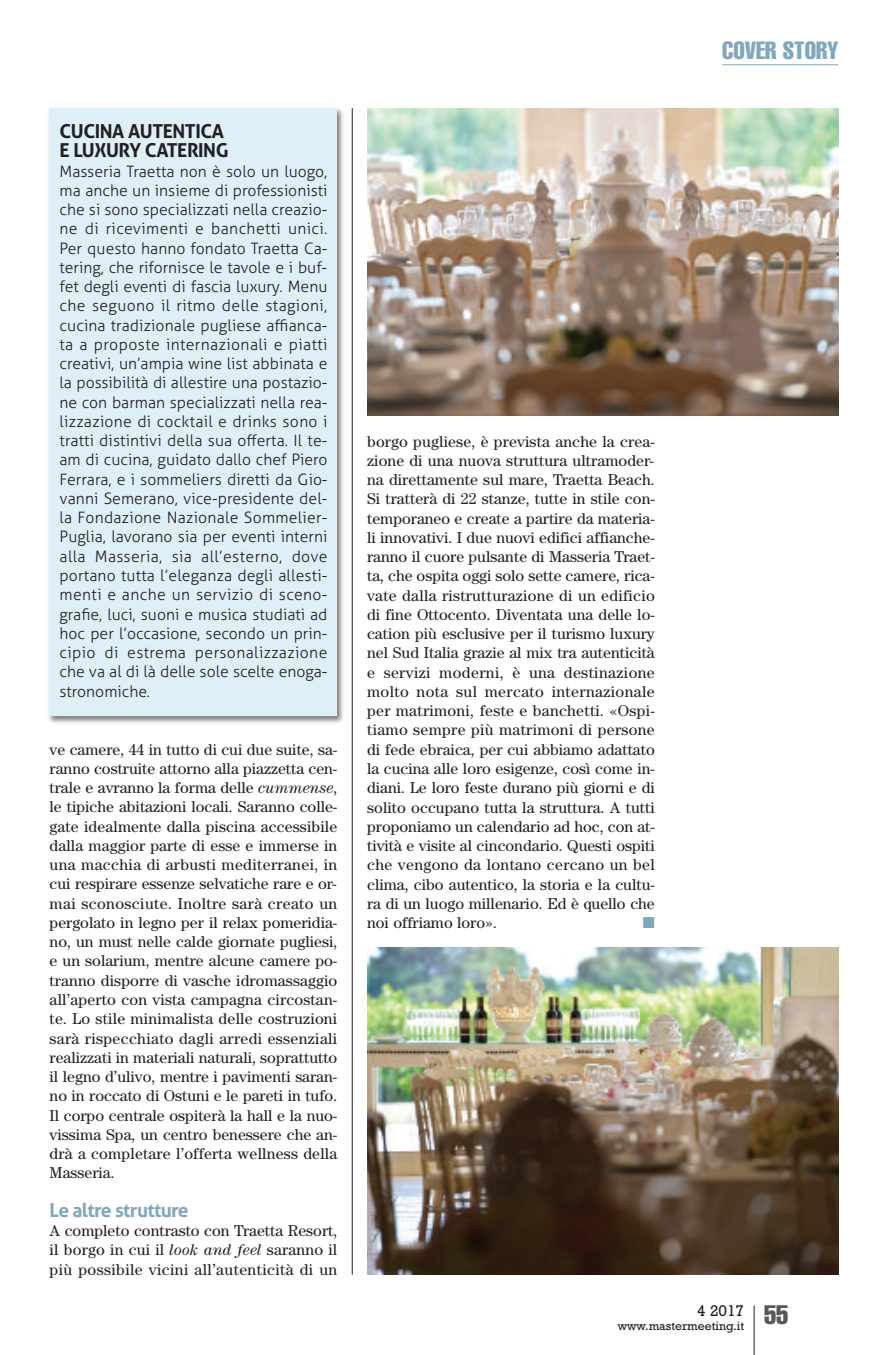
<style>
.page{position:relative;width:893px;height:1355px;background:#fff}
.page>*{position:absolute;margin:0;border:0;box-sizing:border-box;transform-origin:0 0}
.t1{font:extra-condensed 24.5px "Helvetica";color:#7fa8bc}
.t2{font:700 19.25px/19.2px "Aller";letter-spacing:-.025em;color:#231f20}
.t3{font:700 19.25px "Aller";letter-spacing:-.035em;color:#7fa8bc}
.t4{font:15.75px/19.2px "Century";letter-spacing:.01em;color:#231f20;text-align:justify}
.t5{font:300 15.75px/19.2px "Aller";color:#231f20;text-align:justify}
.t6{font:15.75px "Rockwell";color:#231f20}
.t7{font:15.75px "Zapf Dingbats ITC";color:#7fa8bc}
.t8{font:12.25px "Rockwell";color:#231f20}
.s1{font-style:italic}
</style>
<div class="page">
<hr style="left:754px;top:1305px;width:1px;height:49px;background:#231f20">
<hr style="left:722px;top:64px;width:116px;height:1px;background:#7fa8bc">
<hr style="left:352px;top:108px;width:1px;height:1166px;background:#231f20">
<img style="left:48px;top:108px;width:295px;height:615px">
<div style="left:50px;top:108px;width:287px;height:608px;background:#deeff7"></div>
<img style="left:367px;top:108px;width:471px;height:308px">
<img style="left:367px;top:947px;width:471px;height:327px">
<p class="t2" style="left:60px;top:121px;width:171px">CUCINA AUTENTICA<br>E LUXURY CATERING</p>
<p class="t5" style="left:60px;top:161px;width:269px">Masseria Traetta non è solo un luogo, ma anche un insieme di professionisti che si sono specializzati nella creazio&shy;ne di ricevimenti e banchetti unici.<br>Per questo hanno fondato Traetta Ca&shy;tering, che rifornisce le tavole e i buf&shy;fet degli eventi di fascia luxury. Menu che seguono il ritmo delle stagioni, cucina tradizionale pugliese affianca&shy;ta a proposte internazionali e piatti creativi, un’ampia wine list abbinata e la possibilità di allestire una postazio&shy;ne con barman specializzati nella rea&shy;lizzazione di cocktail e drinks sono i tratti distintivi della sua offerta. Il te&shy;am di cucina, guidato dallo chef Piero Ferrara, e i sommeliers diretti da Gio&shy;vanni Semerano, vice-presidente del&shy;la Fondazione Nazionale Sommelier-Puglia, lavorano sia per eventi interni alla Masseria, sia all’esterno, dove portano tutta l’eleganza degli allesti&shy;menti e anche un servizio di sceno&shy;grafie, luci, suoni e musica studiati ad hoc per l’occasione, secondo un prin&shy;cipio di estrema personalizzazione che va al di là delle sole scelte enoga&shy;stronomiche.</p>
<p class="t4" style="left:50px;top:741px;width:289px">ve camere, 44 in tutto di cui due suite, sa&shy;ranno costruite attorno alla piazzetta cen&shy;trale e avranno la forma delle <span class="s1">cummense</span>, le tipiche abitazioni locali. Saranno colle&shy;gate idealmente dalla piscina accessibile dalla maggior parte di esse e immerse in una macchia di arbusti mediterranei, in cui respirare essenze selvatiche rare e or&shy;mai sconosciute. Inoltre sarà creato un pergolato in legno per il relax pomeridia&shy;no, un must nelle calde giornate pugliesi, e un solarium, mentre alcune camere po&shy;tranno disporre di vasche idromassaggio all’aperto con vista campagna circostan&shy;te. Lo stile minimalista delle costruzioni sarà rispecchiato dagli arredi essenziali realizzati in materiali naturali, soprattutto il legno d’ulivo, mentre i pavimenti saran&shy;no in roccato di Ostuni e le pareti in tufo.<br>Il corpo centrale ospiterà la hall e la nuo&shy;vissima Spa, un centro benessere che an&shy;drà a completare l’offerta wellness della Masseria.</p>
<p class="t3" style="left:50px;top:1198px;width:141px">Le altre strutture</p>
<p class="t4" style="left:50px;top:1222px;width:289px">A completo contrasto con Traetta Resort, il borgo in cui il <span class="s1">look and feel</span> saranno il più possibile vicini all’autenticità di un</p>
<h1 class="t1" style="left:722px;top:42px;width:118px">COVER STORY</h1>
<p class="t4" style="left:367px;top:433px;width:289px">borgo pugliese, è prevista anche la crea&shy;zione di una nuova struttura ultramoder&shy;na direttamente sul mare, Traetta Beach.<br>Si tratterà di 22 stanze, tutte in stile con&shy;temporaneo e create a partire da materia&shy;li innovativi. I due nuovi edifici affianche&shy;ranno il cuore pulsante di Masseria Traet&shy;ta, che ospita oggi solo sette camere, rica&shy;vate dalla ristrutturazione di un edificio di fine Ottocento. Diventata una delle lo&shy;cation più esclusive per il turismo luxury nel Sud Italia grazie al mix tra autenticità e servizi moderni, è una destinazione molto nota sul mercato internazionale per matrimoni, feste e banchetti. «Ospi&shy;tiamo sempre più matrimoni di persone di fede ebraica, per cui abbiamo adattato la cucina alle loro esigenze, così come in&shy;diani. Le loro feste durano più giorni e di solito occupano tutta la struttura. A tutti proponiamo un calendario ad hoc, con at&shy;tività e visite al cincondario. Questi ospiti che vengono da lontano cercano un bel clima, cibo autentico, la storia e la cultu&shy;ra di un luogo millenario. Ed è quello che noi offriamo loro».</p>
<p class="t7" style="left:643px;top:913px;width:13px">■</p>
<p class="t6" style="left:697px;top:1305px;width:49px">4 2017</p>
<p class="t8" style="left:618px;top:1321px;width:172px">www.mastermeeting.it <sup>55</sup></p>
</div>
